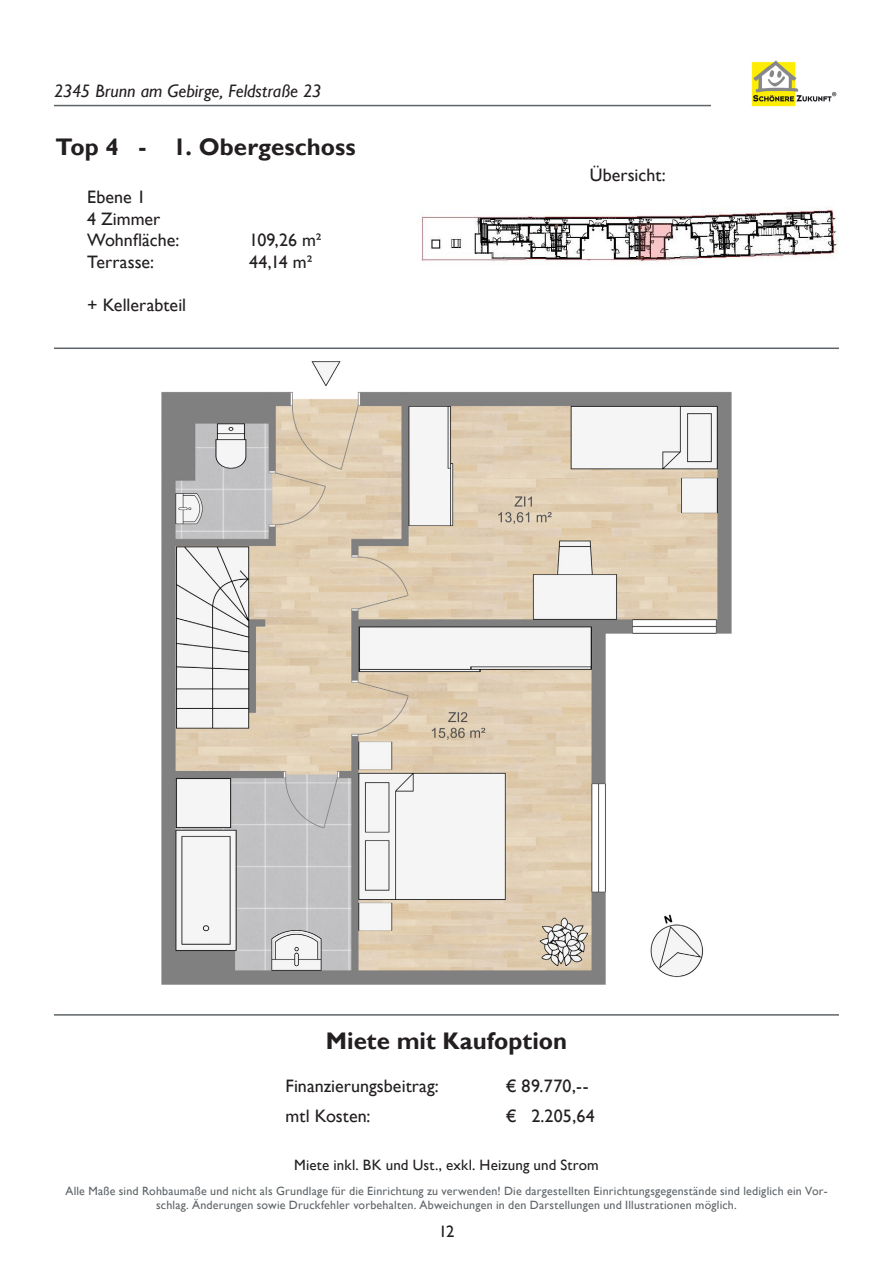
<style>
.page{position:relative;width:893px;height:1263px;background:#fff}
.page>*{position:absolute;margin:0;border:0;box-sizing:border-box;transform-origin:0 0}
.Head{font:700 24px "Gill Sans";color:#231f20}
.Body{font:18px "Gill Sans";color:#231f20}
.Body_Kopie{font:18px "Gill Sans";letter-spacing:.005em;color:#231f20}
.t1{font:italic 18px "Gill Sans";color:#231f20}
.t2{font:16.5px "Gill Sans";color:#231f20}
.Kommentar{font:15px "Gill Sans";letter-spacing:.01em;color:#231f20}
.Kommentar_Grau{font:12px/14.4px "Gill Sans";letter-spacing:.015em;color:#5e6367;text-align:center}
</style>
<div class="page">
<hr style="left:54px;top:105px;width:657px;height:1px;background:#5e6367">
<img style="left:751px;top:60px;width:86px;height:47px">
<hr style="left:54px;top:347px;width:785px;height:2px;background:#5e6367">
<hr style="left:54px;top:1014px;width:785px;height:2px;background:#5e6367">
<img style="left:161px;top:361px;width:571px;height:624px">
<img style="left:421px;top:208px;width:417px;height:54px">
<h2 class="t1" style="left:54px;top:80px;width:269px">2345 Brunn am Gebirge, Feldstraße 23</h2>
<p class="Head" style="left:55px;top:133px;width:302px">Top 4 - 1. Obergeschoss</p>
<p class="Body" style="left:87px;top:187px;width:60px">Ebene 1</p>
<p class="Body" style="left:87px;top:208px;width:75px">4 Zimmer</p>
<p class="Body" style="left:87px;top:230px;width:94px">Wohnfläche:</p>
<p class="Body" style="left:249px;top:230px;width:74px">109,26 m²</p>
<p class="Body" style="left:87px;top:251px;width:68px">Terrasse:</p>
<p class="Body" style="left:249px;top:251px;width:65px">44,14 m²</p>
<p class="Body" style="left:87px;top:295px;width:101px">+ Kellerabteil</p>
<p class="Body" style="left:590px;top:164px;width:77px">Übersicht:</p>
<p class="Head" style="left:326px;top:1026px;width:243px">Miete mit Kaufoption</p>
<p class="Body_Kopie" style="left:286px;top:1075px;width:155px">Finanzierungsbeitrag:</p>
<p class="Body_Kopie" style="left:506px;top:1075px;width:85px">€ 89.770,--</p>
<p class="Body_Kopie" style="left:286px;top:1105px;width:86px">mtl Kosten:</p>
<p class="Body_Kopie" style="left:506px;top:1105px;width:91px">€ 2.205,64</p>
<p class="Kommentar" style="left:294px;top:1156px;width:306px">Miete inkl. BK und Ust., exkl. Heizung und Strom</p>
<p class="Kommentar_Grau" style="left:65px;top:1183px;width:764px">Alle Maße sind Rohbaumaße und nicht als Grundlage für die Einrichtung zu verwenden! Die dargestellten Einrichtungsgegenstände sind lediglich ein Vor&shy;schlag. Änderungen sowie Druckfehler vorbehalten. Abweichungen in den Darstellungen und Illustrationen möglich.</p>
<h3 class="t2" style="left:439px;top:1221px;width:17px">12</h3>
</div>
